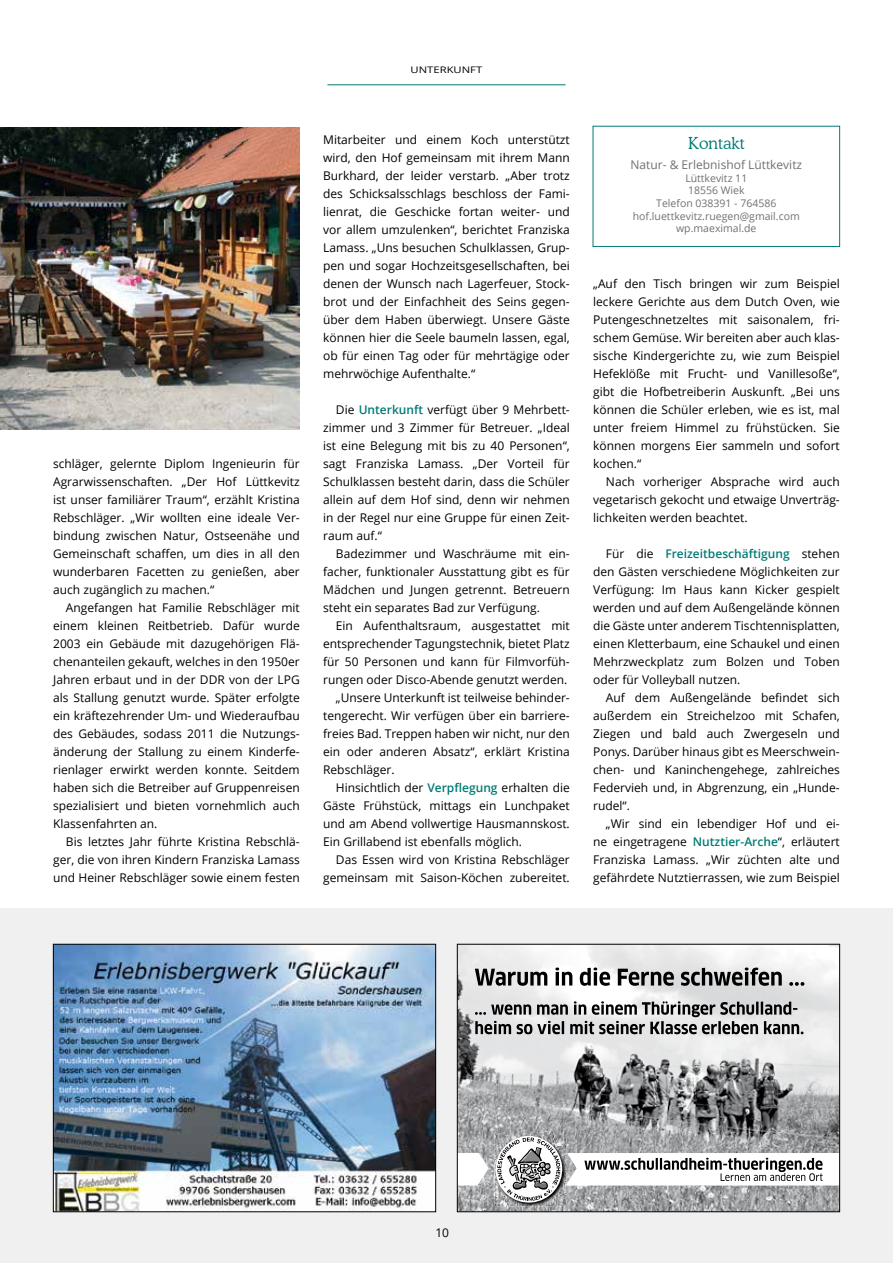
<style>
.page{position:relative;width:893px;height:1263px;background:#fff}
.page>*{position:absolute;margin:0;border:0;box-sizing:border-box;transform-origin:0 0}
.t1{font:300 16.5px "Cooper BT";color:#007c74}
.t2{font:12px/18px "Open Sans";color:#000;text-align:justify}
.t3{font:12px "Open Sans";color:#707172}
.t4{font:10.5px/12.6px "Open Sans";color:#707172;text-align:center}
.t5{font:9px "Open Sans";color:#000;scale:1.25 1}
.s1{font-weight:600;color:#007c74}
</style>
<div class="page">
<hr style="left:327px;top:84px;width:239px;height:1px;background:#007c74">
<div style="left:593px;top:126px;width:247px;height:121px;border:1px solid #007c74"></div>
<div style="left:0;top:909px;width:893px;height:354px;background:#f0f0f1"></div>
<img style="left:459px;top:946px;width:379px;height:264px">
<svg style="left:475px;top:967px;width:329px;height:19px"></svg>
<svg style="left:475px;top:1001px;width:328px;height:33px"></svg>
<img style="left:494px;top:1204px;width:72px;height:2px">
<svg style="left:459px;top:1134px;width:379px;height:70px"></svg>
<div style="left:457px;top:944px;width:383px;height:268px;border:1px solid #000"></div>
<img style="left:55px;top:946px;width:379px;height:264px">
<div style="left:53px;top:944px;width:383px;height:268px;border:1px solid #000"></div>
<img style="left:0;top:127px;width:300px;height:302px">
<p class="t5" style="left:411px;top:63px;width:59px">UNTERKUNFT</p>
<p class="t2" style="left:53px;top:454px;width:248px">schläger, gelernte Diplom Ingenieurin für Agrarwissenschaften. „Der Hof Lüttkevitz ist unser familiärer Traum“, erzählt Kristina Rebschläger. „Wir wollten eine ideale Ver&shy;bindung zwischen Natur, Ostseenähe und Gemeinschaft schaffen, um dies in all den wunderbaren Facetten zu genießen, aber auch zugänglich zu machen.“</p>
<p class="t2" style="left:53px;top:598px;width:248px;text-indent:13px">Angefangen hat Familie Rebschläger mit einem kleinen Reitbetrieb. Dafür wurde 2003 ein Gebäude mit dazugehörigen Flä&shy;chenanteilen gekauft, welches in den 1950er Jahren erbaut und in der DDR von der LPG als Stallung genutzt wurde. Später erfolgte ein kräftezehrender Um- und Wiederaufbau des Gebäudes, sodass 2011 die Nutzungs&shy;änderung der Stallung zu einem Kinderfe&shy;rienlager erwirkt werden konnte. Seitdem haben sich die Betreiber auf Gruppenreisen spezialisiert und bieten vornehmlich auch Klassenfahrten an.</p>
<p class="t2" style="left:53px;top:832px;width:248px;text-indent:13px">Bis letztes Jahr führte Kristina Rebschlä&shy;ger, die von ihren Kindern Franziska Lamass und Heiner Rebschläger sowie einem festen</p>
<p class="t2" style="left:323px;top:130px;width:248px">Mitarbeiter und einem Koch unterstützt wird, den Hof gemeinsam mit ihrem Mann Burkhard, der leider verstarb. „Aber trotz des Schicksalsschlags beschloss der Fami&shy;lienrat, die Geschicke fortan weiter- und vor allem umzulenken“, berichtet Franziska Lamass. „Uns besuchen Schulklassen, Grup&shy;pen und sogar Hochzeitsgesellschaften, bei denen der Wunsch nach Lagerfeuer, Stock&shy;brot und der Einfachheit des Seins gegen&shy;über dem Haben überwiegt. Unsere Gäste können hier die Seele baumeln lassen, egal, ob für einen Tag oder für mehrtägige oder mehrwöchige Aufenthalte.“</p>
<p class="t2" style="left:323px;top:400px;width:248px;text-indent:13px">Die <span class="s1">Unterkunft</span> verfügt über 9 Mehrbett&shy;zimmer und 3 Zimmer für Betreuer. „Ideal ist eine Belegung mit bis zu 40 Personen“, sagt Franziska Lamass. „Der Vorteil für Schulklassen besteht darin, dass die Schüler allein auf dem Hof sind, denn wir nehmen in der Regel nur eine Gruppe für einen Zeit&shy;raum auf.“</p>
<p class="t2" style="left:323px;top:544px;width:248px;text-indent:13px">Badezimmer und Waschräume mit ein&shy;facher, funktionaler Ausstattung gibt es für Mädchen und Jungen getrennt. Betreuern steht ein separates Bad zur Verfügung.</p>
<p class="t2" style="left:336px;top:616px;width:235px">Ein Aufenthaltsraum, ausgestattet mit</p>
<p class="t2" style="left:323px;top:634px;width:248px">entsprechender Tagungstechnik, bietet Platz</p>
<p class="t2" style="left:323px;top:652px;width:248px">für 50 Personen und kann für Filmvorfüh-</p>
<p class="t2" style="left:323px;top:670px;width:246px">rungen oder Disco-Abende genutzt werden.</p>
<p class="t2" style="left:336px;top:688px;width:235px">„Unsere Unterkunft ist teilweise behinder-</p>
<p class="t2" style="left:323px;top:706px;width:248px">tengerecht. Wir verfügen über ein barriere-</p>
<p class="t2" style="left:323px;top:724px;width:248px">freies Bad. Treppen haben wir nicht, nur den</p>
<p class="t2" style="left:323px;top:742px;width:248px">ein oder anderen Absatz“, erklärt Kristina</p>
<p class="t2" style="left:323px;top:760px;width:73px">Rebschläger.</p>
<p class="t2" style="left:336px;top:778px;width:235px">Hinsichtlich der <span class="s1">Verpflegung</span> erhalten die</p>
<p class="t2" style="left:323px;top:796px;width:248px">Gäste Frühstück, mittags ein Lunchpaket</p>
<p class="t2" style="left:323px;top:814px;width:248px">und am Abend vollwertige Hausmannskost.</p>
<p class="t2" style="left:323px;top:832px;width:200px">Ein Grillabend ist ebenfalls möglich.</p>
<p class="t2" style="left:336px;top:850px;width:235px">Das Essen wird von Kristina Rebschläger</p>
<p class="t2" style="left:323px;top:868px;width:248px">gemeinsam mit Saison-Köchen zubereitet.</p>
<h1 class="t1" style="left:688px;top:133px;width:58px">Kontakt</h1>
<p class="t3" style="left:630px;top:157px;width:173px">Natur- &amp; Erlebnishof Lüttkevitz</p>
<p class="t4" style="left:633px;top:171px;width:169px">Lüttkevitz 11<br>18556 Wiek<br>Telefon 038391 - 764586 hof.luettkevitz.ruegen@gmail.com wp.maeximal.de</p>
<p class="t2" style="left:593px;top:274px;width:248px">„Auf den Tisch bringen wir zum Beispiel leckere Gerichte aus dem Dutch Oven, wie Putengeschnetzeltes mit saisonalem, fri&shy;schem Gemüse. Wir bereiten aber auch klas&shy;sische Kindergerichte zu, wie zum Beispiel Hefeklöße mit Frucht- und Vanillesoße“, gibt die Hofbetreiberin Auskunft. „Bei uns können die Schüler erleben, wie es ist, mal unter freiem Himmel zu frühstücken. Sie können morgens Eier sammeln und sofort kochen.“</p>
<p class="t2" style="left:593px;top:472px;width:248px;text-indent:13px">Nach vorheriger Absprache wird auch vegetarisch gekocht und etwaige Unverträg&shy;lichkeiten werden beachtet.</p>
<p class="t2" style="left:593px;top:544px;width:248px;text-indent:13px">Für die <span class="s1">Freizeitbeschäftigung</span> stehen den Gästen verschiedene Möglichkeiten zur Verfügung: Im Haus kann Kicker gespielt werden und auf dem Außengelände können die Gäste unter anderem Tischtennisplatten, einen Kletterbaum, eine Schaukel und einen Mehrzweckplatz zum Bolzen und Toben oder für Volleyball nutzen.</p>
<p class="t2" style="left:593px;top:688px;width:248px;text-indent:13px">Auf dem Außengelände befindet sich außerdem ein Streichelzoo mit Schafen, Ziegen und bald auch Zwergeseln und Ponys. Darüber hinaus gibt es Meerschwein&shy;chen- und Kaninchengehege, zahlreiches Federvieh und, in Abgrenzung, ein „Hunde&shy;rudel“.</p>
<p class="t2" style="left:593px;top:814px;width:248px;text-indent:13px">„Wir sind ein lebendiger Hof und ei&shy;ne eingetragene <span class="s1">Nutztier-Arche</span>“, erläutert Franziska Lamass. „Wir züchten alte und gefährdete Nutztierrassen, wie zum Beispiel</p>
<p class="t2" style="left:435px;top:1223px;width:15px">10</p>
</div>
